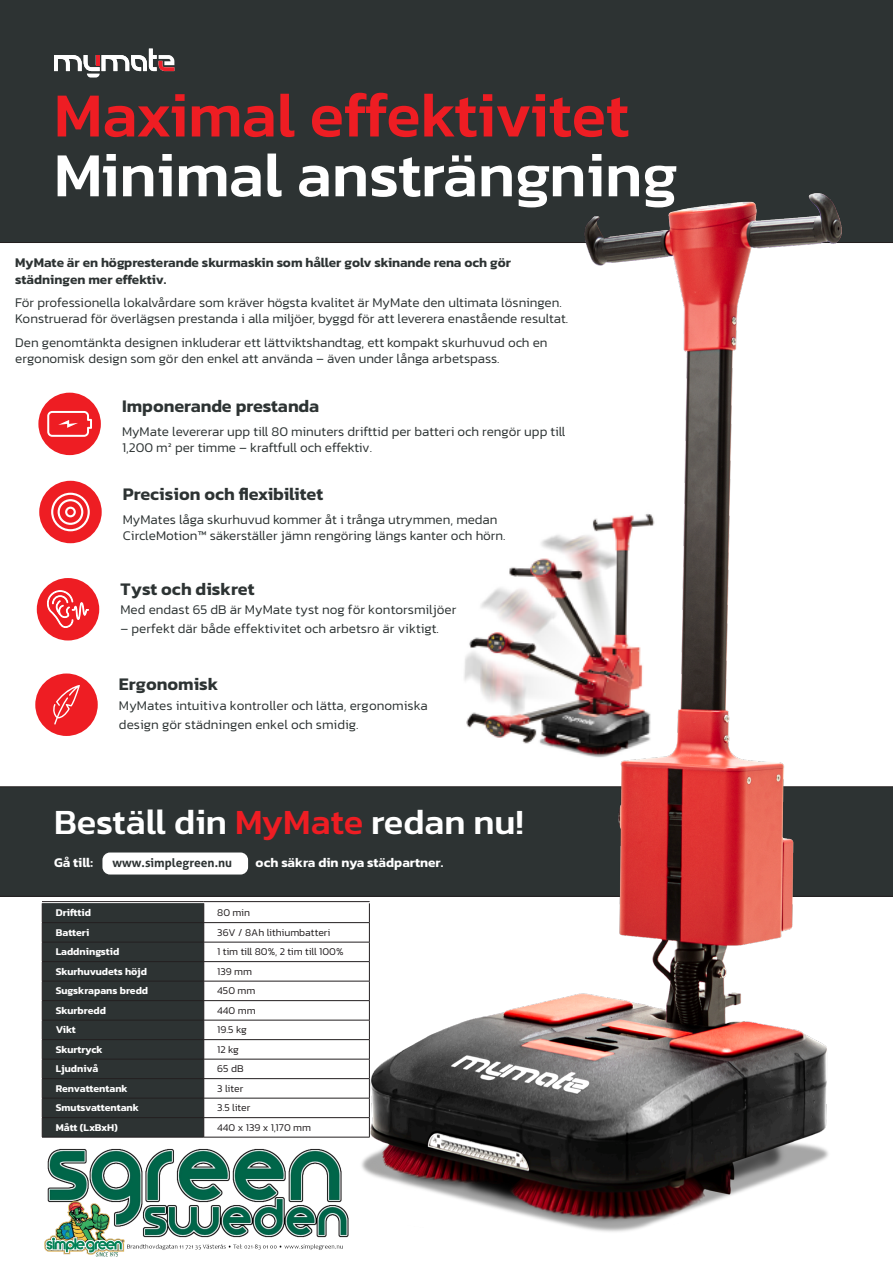
<style>
.page{position:relative;width:893px;height:1263px;background:#fff}
.page>*{position:absolute;margin:0;border:0;box-sizing:border-box;transform-origin:0 0}
.t1{font:500 63.45px/59.8px "Kanit";color:#ee1d23}
.t2{font:500 36px "Kanit";color:#fff}
.Bröd{font:600 18px "Kanit";color:#2d3333}
.Bröd-2{font:300 13.5px/16.2px "Kanit";color:#2d3333}
.Bröd_default{font:300 13.5px/16.2px "Kanit";color:#2d3333}
.Bröd_default-2{font:600 13.5px/16.2px "Kanit";color:#2d3333}
.Bröd_default-3{font:600 13.5px "Kanit";color:#fff}
.Bröd_default-4{font:700 12px "Aller";color:#2d3333}
.t3{font:600 10.5px "Kanit";color:#fff}
.t4{font:300 10.5px "Kanit";color:#231f20}
.s1{color:#fff}
.s2{color:#ee1d23}
</style>
<div class="page">
<div style="left:0;top:787px;width:893px;height:109px;background:#2d3333"></div>
<div style="left:0;top:0;width:893px;height:243px;background:#2d3333"></div>
<svg style="left:54px;top:49px;width:115px;height:29px"></svg>
<hr style="left:96px;top:55px;width:4px;height:10px;background:#ed212b">
<div style="left:37px;top:578px;width:62px;height:62px;background:#ee1d23;border-radius:50%"></div>
<svg style="left:47px;top:590px;width:42px;height:38px"></svg>
<div style="left:38px;top:393px;width:63px;height:62px;background:#ee1d23;border-radius:50%"></div>
<svg style="left:47px;top:411px;width:45px;height:26px"></svg>
<div style="left:35px;top:673px;width:63px;height:63px;background:#ee1d23;border-radius:50%"></div>
<svg style="left:53px;top:685px;width:27px;height:39px"></svg>
<div style="left:39px;top:481px;width:63px;height:62px;background:#ee1d23;border-radius:50%"></div>
<svg style="left:51px;top:493px;width:39px;height:38px"></svg>
<hr style="left:42px;top:901px;width:162px;height:1px;background:#231f20">
<div style="left:42px;top:903px;width:127px;height:234px;background:#2d3333"></div>
<hr style="left:42px;top:1137px;width:162px;height:1px;background:#231f20">
<div style="left:102px;top:852px;width:146px;height:22px;background:#fff;border-radius:8px"></div>
<img style="left:169px;top:20px;width:721px;height:1212px">
<img style="left:44px;top:1145px;width:308px;height:112px">
<p class="t1" style="left:54px;top:84px;width:625px">Maximal effektivitet<br><span class="s1">Minimal ansträngning</span></p>
<p class="Bröd_default-2" style="left:15px;top:254px;width:497px">MyMate är en högpresterande skurmaskin som håller golv skinande rena och gör städningen mer effektiv.</p>
<p class="Bröd_default" style="left:15px;top:294px;width:554px">För professionella lokalvårdare som kräver högsta kvalitet är MyMate den ultimata lösningen.<br>Konstruerad för överlägsen prestanda i alla miljöer, byggd för att leverera enastående resultat.</p>
<p class="Bröd_default" style="left:15px;top:334px;width:534px">Den genomtänkta designen inkluderar ett lättviktshandtag, ett kompakt skurhuvud och en ergonomisk design som gör den enkel att använda – även under långa arbetspass.</p>
<h2 class="Bröd" style="left:122px;top:393px;width:199px">Imponerande prestanda</h2>
<p class="Bröd-2" style="left:122px;top:423px;width:445px">MyMate levererar upp till 80 minuters drifttid per batteri och rengör upp till<br>1,200 m² per timme – kraftfull och effektiv.</p>
<h2 class="Bröd" style="left:123px;top:480px;width:202px">Precision och flexibilitet</h2>
<p class="Bröd-2" style="left:123px;top:511px;width:384px">MyMates låga skurhuvud kommer åt i trånga utrymmen, medan<br>CircleMotion™ säkerställer jämn rengöring längs kanter och hörn.</p>
<p class="Bröd" style="left:120px;top:575px;width:136px">Tyst och diskret</p>
<p class="Bröd-2" style="left:120px;top:602px;width:337px">Med endast 65 dB är MyMate tyst nog för kontorsmiljöer</p>
<p class="Bröd-2" style="left:120px;top:620px;width:320px">– perfekt där både effektivitet och arbetsro är viktigt.</p>
<p class="Bröd" style="left:119px;top:670px;width:101px">Ergonomisk</p>
<p class="Bröd-2" style="left:119px;top:696px;width:310px;line-height:18.6px">MyMates intuitiva kontroller och lätta, ergonomiska design gör städningen enkel och smidig.</p>
<p class="t2" style="left:54px;top:795px;width:471px">Beställ din <span class="s2">MyMate</span> redan nu!</p>
<p class="Bröd_default-3" style="left:54px;top:852px;width:40px">Gå till:</p>
<p class="Bröd_default-3" style="left:256px;top:852px;width:189px">och säkra din nya städpartner.</p>
<p class="Bröd_default-4" style="left:113px;top:855px;width:121px">www.simplegreen.nu</p>
<p class="t3" style="left:56px;top:905px;width:37px">Drifttid</p>
<p class="t4" style="left:217px;top:905px;width:34px">80 min</p>
<p class="t3" style="left:56px;top:924px;width:35px">Batteri</p>
<p class="t4" style="left:217px;top:925px;width:115px">36V / 8Ah lithiumbatteri</p>
<p class="t3" style="left:56px;top:944px;width:65px">Laddningstid</p>
<p class="t4" style="left:217px;top:944px;width:128px">1 tim till 80%, 2 tim till 100%</p>
<p class="t3" style="left:56px;top:963px;width:93px">Skurhuvudets höjd</p>
<p class="t4" style="left:217px;top:964px;width:36px">139 mm</p>
<p class="t3" style="left:56px;top:983px;width:94px">Sugskrapans bredd</p>
<p class="t4" style="left:217px;top:983px;width:40px">450 mm</p>
<p class="t3" style="left:56px;top:1002px;width:52px">Skurbredd</p>
<p class="t4" style="left:217px;top:1003px;width:40px">440 mm</p>
<p class="t3" style="left:56px;top:1022px;width:22px">Vikt</p>
<p class="t4" style="left:217px;top:1022px;width:31px">19.5 kg</p>
<p class="t3" style="left:56px;top:1041px;width:48px">Skurtryck</p>
<p class="t4" style="left:217px;top:1042px;width:23px">12 kg</p>
<p class="t3" style="left:56px;top:1061px;width:44px">Ljudnivå</p>
<p class="t4" style="left:217px;top:1061px;width:28px">65 dB</p>
<p class="t3" style="left:56px;top:1080px;width:73px">Renvattentank</p>
<p class="t4" style="left:217px;top:1081px;width:28px">3 liter</p>
<p class="t3" style="left:56px;top:1100px;width:85px">Smutsvattentank</p>
<p class="t4" style="left:217px;top:1100px;width:35px">3.5 liter</p>
<p class="t3" style="left:56px;top:1119px;width:64px">Mått (LxBxH)</p>
<p class="t4" style="left:217px;top:1120px;width:95px">440 x 139 x 1,170 mm</p>
</div>
